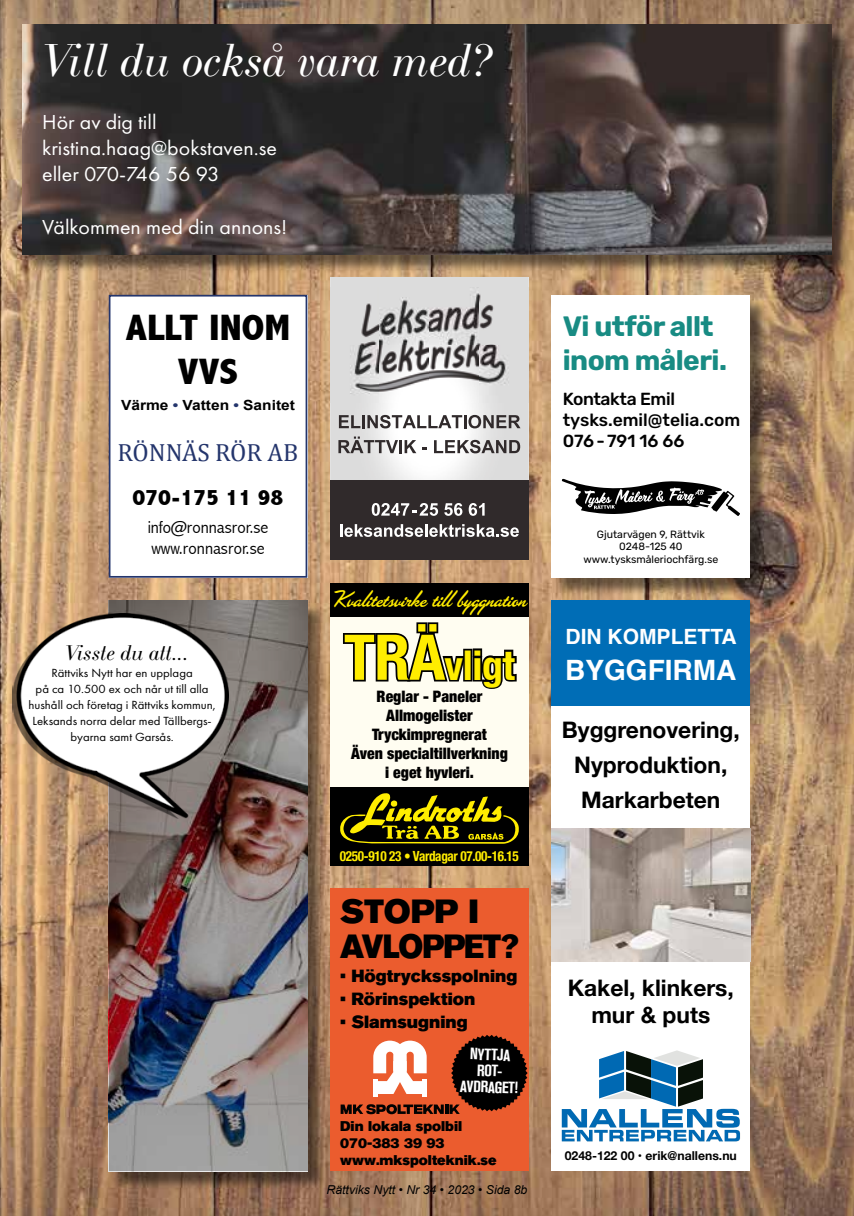
<style>
.page{position:relative;width:854px;height:1216px;background:#fff}
.page>*{position:absolute;margin:0;border:0;box-sizing:border-box;transform-origin:0 0}
.t1{font:italic 45.5px "LTC Bodoni 175";color:#fff;scale:1.04 1}
.t2{font:700 condensed 40.95px "Helvetica Neue";letter-spacing:-.01em;color:#ffed00}
.t3{font:800 condensed 36.75px/44.1px "Abadi";color:#000;text-align:center;scale:1.11 1}
.t4{font:33.25px/35px "Akzidenz Grotesk BQ Super";letter-spacing:-.025em;color:#000}
.t5{font:800 condensed 32.38px/38.9px "Abadi";color:#000;text-align:center;scale:1.11 1}
.t6{font:700 28px/33.6px "Rubik";letter-spacing:-.02em;color:#188b83}
.t7{font:700 28px "Helvetica";color:#fff}
.t8{font:25.03px "Cambria";letter-spacing:-.005em;color:#24356c}
.t9{font:24.5px "Las Vegas OT Fabulous";color:#ffed00}
.t10{font:700 22.75px/35px "Helvetica Neue";color:#000;text-align:center}
.t11{font:800 condensed 22.75px "Abadi";color:#000;scale:1.11 1}
.t12{font:21px/26.2px "Futura PT";color:#fff;scale:1.04 1}
.t13{font:italic 21px "LTC Bodoni 175";color:#000;scale:1.04 1}
.t14{font:700 21px "Helvetica";color:#fff}
.t15{font:17.5px "Akzidenz Grotesk BQ Super";color:#000}
.t16{font:500 17.5px/21px "Rubik";color:#000}
.t17{font:300 condensed 17.5px/21px "Abadi";color:#000;scale:1.11 1}
.t18{font:16.28px/16.3px "Akzidenz Grotesk BQ Bd Cnd Alt";color:#fff;text-align:center}
.t19{font:900 condensed 15.75px/18.9px "Helvetica Neue";color:#000;text-align:center}
.t20{font:14px/16.8px "Akzidenz Grotesk BQ Super";color:#000}
.t21{font:700 condensed 14px "Helvetica Neue";letter-spacing:-.025em;color:#ffed00;scale:.94 1}
.t22{font:700 14px "Arial";color:#000;scale:1.11 1}
.t23{font:300 condensed 13.83px "Abadi";color:#000;scale:1.11 1}
.t24{font:12.25px/15.8px "Futura PT";color:#000;text-align:center;scale:1.04 1}
.t25{font:italic 12.25px "Arial";color:#000}
.t26{font:700 12.25px "Helvetica Neue";color:#000}
.t27{font:10.5px/12.6px "Rubik";color:#000;text-align:center}
.s1{color:#24356c}
.s2{font-size:63px}
</style>
<div class="page">
<img style="left:0;top:0;width:853px;height:1215px">
<div style="left:551px;top:600px;width:199px;height:571px;background:#fff"></div>
<svg style="left:561px;top:1050px;width:179px;height:91px"></svg>
<div style="left:551px;top:600px;width:199px;height:106px;background:#006db6"></div>
<img style="left:551px;top:828px;width:199px;height:133px">
<div style="left:330px;top:582px;width:198px;height:283px;background:#000"></div>
<div style="left:330px;top:617px;width:198px;height:169px;background:#fffdf1"></div>
<svg style="left:340px;top:582px;width:178px;height:262px"></svg>
<div style="left:330px;top:888px;width:198px;height:283px;background:#eb5c2e"></div>
<svg style="left:340px;top:1035px;width:187px;height:79px"></svg>
<img style="left:330px;top:277px;width:198px;height:203px">
<img style="left:330px;top:287px;width:198px;height:116px">
<div style="left:330px;top:480px;width:198px;height:80px;background:#302a2b"></div>
<svg style="left:371px;top:503px;width:67px;height:13px"></svg>
<svg style="left:444px;top:503px;width:18px;height:13px"></svg>
<svg style="left:468px;top:503px;width:16px;height:13px"></svg>
<svg style="left:340px;top:524px;width:178px;height:13px"></svg>
<svg style="left:339px;top:415px;width:181px;height:13px"></svg>
<svg style="left:338px;top:436px;width:78px;height:17px"></svg>
<svg style="left:434px;top:440px;width:86px;height:13px"></svg>
<div style="left:109px;top:295px;width:198px;height:282px;background:#fff"></div>
<div style="left:109px;top:295px;width:198px;height:282px;border:2px solid #24356c"></div>
<div style="left:111px;top:603px;width:215px;height:587px;background:#000;opacity:.5"></div>
<div style="left:25px;top:27px;width:825px;height:246px;background:#000;opacity:.5"></div>
<img style="left:22px;top:25px;width:809px;height:229px">
<div style="left:554px;top:297px;width:215px;height:299px;background:#000;opacity:.5"></div>
<div style="left:551px;top:295px;width:199px;height:282px;background:#fff"></div>
<svg style="left:561px;top:479px;width:178px;height:37px"></svg>
<img style="left:109px;top:600px;width:198px;height:571px">
<img style="left:12px;top:613px;width:216px;height:205px">
<h1 class="t1" style="left:42px;top:35px;width:433px">Vill du också vara med?</h1>
<h3 class="t12" style="left:42px;top:108px;width:227px">Hör av dig till kristina.haag@bokstaven.se eller 070-746 56 93</h3>
<h3 class="t12" style="left:42px;top:213px;width:237px">Välkommen med din annons!</h3>
<h3 class="t3" style="left:126px;top:305px;width:149px">ALLT INOM<br>VVS</h3>
<p class="t22" style="left:121px;top:396px;width:158px">Värme <span class="s1">•</span> Vatten <span class="s1">•</span> Sanitet</p>
<h3 class="t5" style="left:135px;top:332px;width:132px">ALLT INOM<br>VVS</h3>
<h3 class="t8" style="left:117px;top:438px;width:182px">RÖNNÄS RÖR AB</h3>
<h3 class="t11" style="left:132px;top:484px;width:137px">070-175 11 98</h3>
<h3 class="t17" style="left:148px;top:516px;width:110px">info@ronnasror.se www.ronnasror.se</h3>
<p class="t23" style="left:160px;top:491px;width:88px">info@ronnasror.se</p>
<h3 class="t13" style="left:65px;top:641px;width:121px">Visste du att...</h3>
<p class="t24" style="left:28px;top:665px;width:181px">Rättviks Nytt har en upplaga<br>på ca 10.500 ex och når ut till alla hushåll och företag i Rättviks kommun,<br>Leksands norra delar med Tällbergs&shy;byarna samt Garsås.</p>
<h3 class="t9" style="left:333px;top:585px;width:193px">Kvalitetsvirke till byggnation</h3>
<h2 class="t2" style="left:344px;top:631px;width:172px"><span class="s2">TRÄ</span>vligt</h2>
<p class="t19" style="left:351px;top:686px;width:158px">Reglar - Paneler<br>Allmogelister<br>Tryckimpregnerat<br>Även specialtillverkning i eget hyvleri.</p>
<p class="t21" style="left:340px;top:843px;width:192px">0250-910 23 • Vardagar 07.00-16.15</p>
<h3 class="t4" style="left:340px;top:893px;width:180px">STOPP I<br>AVLOPPET?</h3>
<h3 class="t15" style="left:340px;top:965px;width:179px">• Högtrycksspolning</h3>
<h3 class="t15" style="left:340px;top:988px;width:137px">• Rörinspektion</h3>
<h3 class="t15" style="left:340px;top:1011px;width:129px">• Slamsugning</h3>
<h3 class="t18" style="left:461px;top:1045px;width:59px;rotate:2deg">NYTTJA<br>ROT-<br>AVDRAGET!</h3>
<p class="t20" style="left:340px;top:1117px;width:158px">Din lokala spolbil<br>070-383 39 93 www.mkspolteknik.se</p>
<p class="t25" style="left:326px;top:1181px;width:202px">Rättviks Nytt • Nr 34 • 2023 • Sida 8b</p>
<h3 class="t6" style="left:562px;top:310px;width:166px">Vi utför allt inom måleri.</h3>
<h3 class="t16" style="left:562px;top:389px;width:179px">Kontakta Emil tysks.emil@telia.com<br>076-791 16 66</h3>
<p class="t27" style="left:583px;top:528px;width:136px">Gjutarvägen 9, Rättvik<br>0248-125 40 www.tysksmåleriochfärg.se</p>
<h3 class="t14" style="left:565px;top:619px;width:173px">DIN KOMPLETTA</h3>
<h3 class="t7" style="left:565px;top:648px;width:173px">BYGGFIRMA</h3>
<h3 class="t10" style="left:561px;top:713px;width:179px">Byggrenovering,<br>Nyproduktion,<br>Markarbeten</h3>
<h3 class="t10" style="left:567px;top:974px;width:167px;line-height:27.3px">Kakel, klinkers, mur &amp; puts</h3>
<p class="t26" style="left:564px;top:1146px;width:174px">0248-122 00 • erik@nallens.nu</p>
</div>
